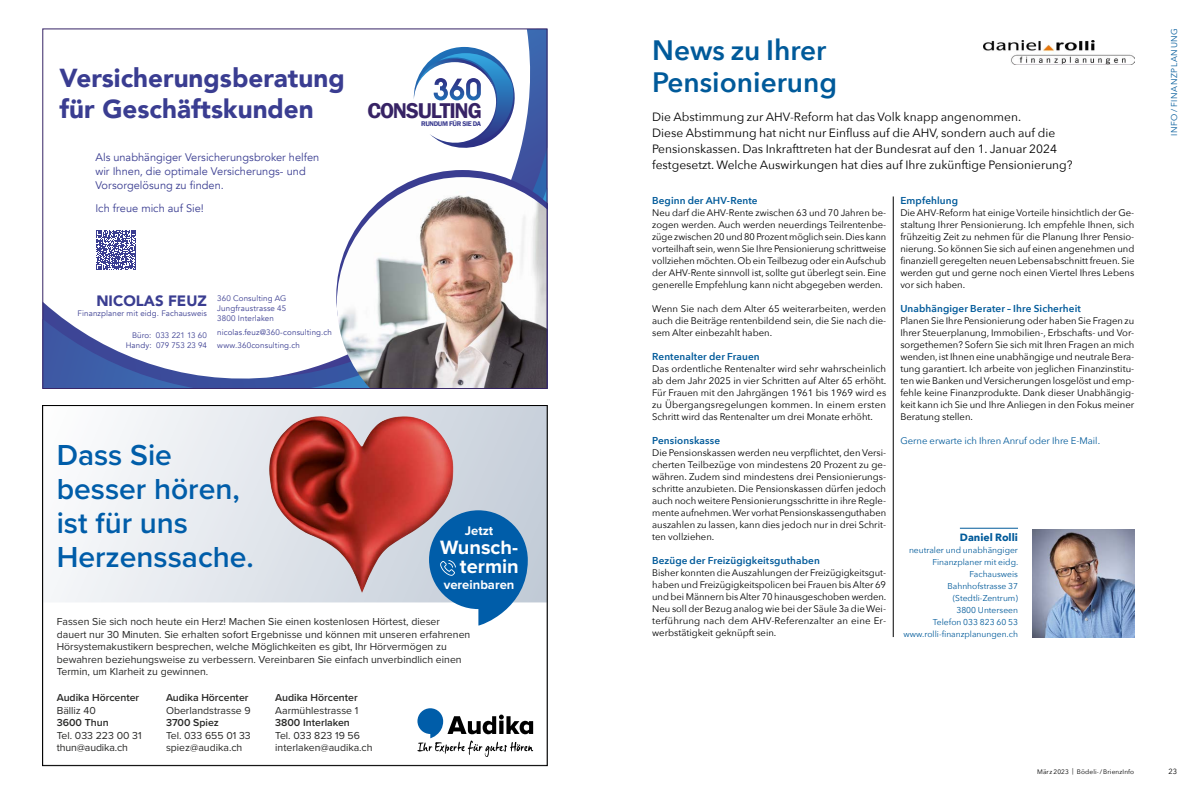
<style>
.page{position:relative;width:1191px;height:794px;background:#fff}
.page>*{position:absolute;margin:0;border:0;box-sizing:border-box;transform-origin:0 0}
.t1{font:600 30px/34px "Proxima Nova";color:#005da9}
.t2{font:600 28px/32px "Avenir Next";color:#005a9a}
.t3{font:900 26px/31.2px "Avenir";color:#3a3d91}
.t4{font:600 22px "Franklin Gothic";letter-spacing:-.05em;color:#372365}
.t5{font:700 20px/19.3px "Proxima Nova";color:#fff;text-align:right}
.t6{font:900 15px "Avenir";color:#3a3d91}
.t7{font:700 13px "Proxima Nova";color:#fff}
.t8{font:12px/16px "Avenir Next";color:#000}
.t9{font:11px/14px "Avenir";color:#3a3d91}
.t10{font:10.5px/12.6px "Proxima Nova";color:#282827}
.t11{font:600 10.5px "Proxima Nova";color:#282827}
.t12{font:700 10.5px "Avenir Next";color:#005a9a}
.t13{font:600 10px "Avenir Next";letter-spacing:.01em;color:#005a9a}
.t14{font:9.5px/12px "Avenir Next";color:#000;text-align:justify}
.t15{font:9.5px "Avenir Next";color:#005a9a}
.t16{font:8.5px/12px "Avenir Next";color:#005a9a;text-align:right}
.t17{font:8.5px "Avenir Next";letter-spacing:.07em;color:#005a9a}
.t18{font:8px/10px "Avenir";letter-spacing:.015em;color:#3a3d91;text-align:justify}
.t19{font:7.5px "Avenir Next";color:#000}
.t20{font:600 7px "Franklin Gothic";letter-spacing:-.05em;color:#3a3b8f}
.t21{font:6.5px "Avenir Next";letter-spacing:.02em;color:#000}
</style>
<div class="page">
<hr style="left:893px;top:196px;width:1px;height:441px;background:#000">
<hr style="left:960px;top:528px;width:58px;height:1px;background:#005a9a">
<img style="left:1032px;top:529px;width:102px;height:108px">
<img style="left:983px;top:40px;width:151px;height:25px">
<svg style="left:49px;top:407px;width:496px;height:195px"></svg>
<img style="left:260px;top:408px;width:202px;height:195px">
<svg style="left:417px;top:708px;width:116px;height:49px"></svg>
<svg style="left:429px;top:510px;width:99px;height:115px;background:#4284bc"></svg>
<svg style="left:463px;top:31px;width:82px;height:139px"></svg>
<svg style="left:45px;top:304px;width:291px;height:83px"></svg>
<svg style="left:336px;top:170px;width:209px;height:217px"></svg>
<svg style="left:413px;top:47px;width:109px;height:105px"></svg>
<img style="left:337px;top:177px;width:208px;height:210px">
<svg style="left:96px;top:230px;width:40px;height:40px"></svg>
<h3 class="t3" style="left:60px;top:61px;width:287px">Versicherungsberatung für Geschäftskunden</h3>
<p class="t9" style="left:95px;top:150px;width:225px">Als unabhängiger Versicherungsbroker helfen wir Ihnen, die optimale Versicherungs- und<br>Vorsorgelösung zu finden.</p>
<p class="t9" style="left:95px;top:201px;width:110px">Ich freue mich auf Sie!</p>
<h3 class="t4" style="left:367px;top:97px;width:116px">CONSULTING</h3>
<p class="t20" style="left:421px;top:119px;width:61px">RUNDUM FÜR SIE DA</p>
<h3 class="t6" style="left:96px;top:288px;width:112px">NICOLAS FEUZ</h3>
<p class="t18" style="left:78px;top:309px;width:131px">Finanzplaner mit eidg. Fachausweis</p>
<p class="t18" style="left:126px;top:330px;width:83px;text-align:right">Büro: 033 221 13 60<br>Handy: 079 753 23 94</p>
<p class="t18" style="left:217px;top:294px;width:71px">360 Consulting AG Jungfraustrasse 45<br>3800 Interlaken</p>
<p class="t18" style="left:217px;top:325px;width:116px;line-height:13.3px">nicolas.feuz@360-consulting.ch www.360consulting.ch</p>
<h1 class="t1" style="left:57px;top:437px;width:199px">Dass Sie besser hören, ist für uns<br>Herzenssache.</h1>
<h3 class="t7" style="left:465px;top:523px;width:30px">Jetzt</h3>
<h3 class="t5" style="left:440px;top:538px;width:80px">Wunsch&shy;termin</h3>
<h3 class="t7" style="left:444px;top:577px;width:72px">vereinbaren</h3>
<p class="t10" style="left:57px;top:615px;width:415px">Fassen Sie sich noch heute ein Herz! Machen Sie einen kostenlosen Hörtest, dieser dauert nur 30 Minuten. Sie erhalten sofort Ergebnisse und können mit unseren erfahrenen Hörsystemakustikern besprechen, welche Möglichkeiten es gibt, Ihr Hörvermögen zu bewahren beziehungsweise zu verbessern. Vereinbaren Sie einfach unverbindlich einen Termin, um Klarheit zu gewinnen.</p>
<p class="t11" style="left:57px;top:689px;width:84px">Audika Hörcenter</p>
<p class="t10" style="left:57px;top:704px;width:41px">Bälliz 40</p>
<p class="t11" style="left:57px;top:715px;width:53px">3600 Thun</p>
<p class="t10" style="left:57px;top:729px;width:86px">Tel. 033 223 00 31 thun@audika.ch</p>
<p class="t11" style="left:166px;top:689px;width:84px">Audika Hörcenter</p>
<p class="t10" style="left:166px;top:704px;width:86px">Oberlandstrasse 9</p>
<p class="t11" style="left:166px;top:715px;width:54px">3700 Spiez</p>
<p class="t10" style="left:166px;top:729px;width:86px">Tel. 033 655 01 33 spiez@audika.ch</p>
<p class="t11" style="left:275px;top:689px;width:84px">Audika Hörcenter</p>
<p class="t10" style="left:275px;top:704px;width:85px">Aarmühlestrasse 1</p>
<p class="t11" style="left:275px;top:715px;width:76px">3800 Interlaken</p>
<p class="t10" style="left:275px;top:729px;width:99px">Tel. 033 823 19 56 interlaken@audika.ch</p>
<h2 class="t2" style="left:652px;top:34px;width:186px">News zu Ihrer<br>Pensionierung</h2>
<p class="t8" style="left:652px;top:108px;width:422px">Die Abstimmung zur AHV-Reform hat das Volk knapp angenommen.<br>Diese Abstimmung hat nicht nur Einfluss auf die AHV, sondern auch auf die Pensionskassen. Das Inkrafttreten hat der Bundesrat auf den 1. Januar 2024 festgesetzt. Welche Auswirkungen hat dies auf Ihre zukünftige Pensionierung?</p>
<p class="t13" style="left:652px;top:192px;width:107px">Beginn der AHV-Rente</p>
<p class="t14" style="left:652px;top:206px;width:235px">Neu darf die AHV-Rente zwischen 63 und 70 Jahren be&shy;zogen werden. Auch werden neuerdings Teilrentenbe&shy;züge zwischen 20 und 80 Prozent möglich sein. Dies kann vorteilhaft sein, wenn Sie Ihre Pensionierung schrittweise vollziehen möchten. Ob ein Teilbezug oder ein Aufschub der AHV-Rente sinnvoll ist, sollte gut überlegt sein. Eine generelle Empfehlung kann nicht abgegeben werden.</p>
<p class="t14" style="left:652px;top:302px;width:235px">Wenn Sie nach dem Alter 65 weiterarbeiten, werden auch die Beiträge rentenbildend sein, die Sie nach die&shy;sem Alter einbezahlt haben.</p>
<p class="t13" style="left:652px;top:348px;width:109px">Rentenalter der Frauen</p>
<p class="t14" style="left:652px;top:362px;width:236px">Das ordentliche Rentenalter wird sehr wahrscheinlich ab dem Jahr 2025 in vier Schritten auf Alter 65 erhöht.<br>Für Frauen mit den Jahrgängen 1961 bis 1969 wird es zu Übergangsregelungen kommen. In einem ersten Schritt wird das Rentenalter um drei Monate erhöht.</p>
<p class="t13" style="left:652px;top:432px;width:69px">Pensionskasse</p>
<p class="t14" style="left:652px;top:446px;width:235px">Die Pensionskassen werden neu verpflichtet, den Versi&shy;cherten Teilbezüge von mindestens 20 Prozent zu ge&shy;währen. Zudem sind mindestens drei Pensionierungs&shy;schritte anzubieten. Die Pensionskassen dürfen jedoch auch noch weitere Pensionierungsschritte in ihre Regle&shy;mente aufnehmen. Wer vorhat Pensionskassenguthaben auszahlen zu lassen, kann dies jedoch nur in drei Schrit&shy;ten vollziehen.</p>
<p class="t13" style="left:652px;top:552px;width:169px">Bezüge der Freizügigkeitsguthaben</p>
<p class="t14" style="left:652px;top:566px;width:236px">Bisher konnten die Auszahlungen der Freizügigkeitsgut&shy;haben und Freizügigkeitspolicen bei Frauen bis Alter 69 und bei Männern bis Alter 70 hinausgeschoben werden.<br>Neu soll der Bezug analog wie bei der Säule 3a die Wei&shy;terführung nach dem AHV-Referenzalter an eine Er&shy;werbstätigkeit geknüpft sein.</p>
<p class="t13" style="left:900px;top:192px;width:59px">Empfehlung</p>
<p class="t14" style="left:900px;top:206px;width:236px">Die AHV-Reform hat einige Vorteile hinsichtlich der Ge&shy;staltung Ihrer Pensionierung. Ich empfehle Ihnen, sich frühzeitig Zeit zu nehmen für die Planung Ihrer Pensio&shy;nierung. So können Sie sich auf einen angenehmen und finanziell geregelten neuen Lebensabschnitt freuen. Sie werden gut und gerne noch einen Viertel Ihres Lebens vor sich haben.</p>
<p class="t13" style="left:900px;top:300px;width:182px">Unabhängiger Berater – Ihre Sicherheit</p>
<p class="t14" style="left:900px;top:314px;width:235px">Planen Sie Ihre Pensionierung oder haben Sie Fragen zu Ihrer Steuerplanung, Immobilien-, Erbschafts- und Vor&shy;sorgethemen? Sofern Sie sich mit Ihren Fragen an mich wenden, ist Ihnen eine unabhängige und neutrale Bera&shy;tung garantiert. Ich arbeite von jeglichen Finanzinstitu&shy;ten wie Banken und Versicherungen losgelöst und emp&shy;fehle keine Finanzprodukte. Dank dieser Unabhängig&shy;keit kann ich Sie und Ihre Anliegen in den Fokus meiner Beratung stellen.</p>
<p class="t15" style="left:900px;top:433px;width:201px">Gerne erwarte ich Ihren Anruf oder Ihre E-Mail.</p>
<p class="t12" style="left:960px;top:528px;width:60px">Daniel Rolli</p>
<p class="t16" style="left:903px;top:544px;width:116px">neutraler und unabhängiger<br>Finanzplaner mit eidg.<br>Fachausweis<br>Bahnhofstrasse 37 (Stedtli-Zentrum)<br>3800 Unterseen<br>Telefon 033 823 60 53 www.rolli-finanzplanungen.ch</p>
<p class="t17" style="left:1167px;top:136px;width:110px;rotate:-90deg">INFO / FINANZPLANUNG</p>
<p class="t21" style="left:1037px;top:766px;width:99px">März 2023 | Bödeli-/BrienzInfo</p>
<p class="t19" style="left:1168px;top:764px;width:10px">23</p>
</div>
